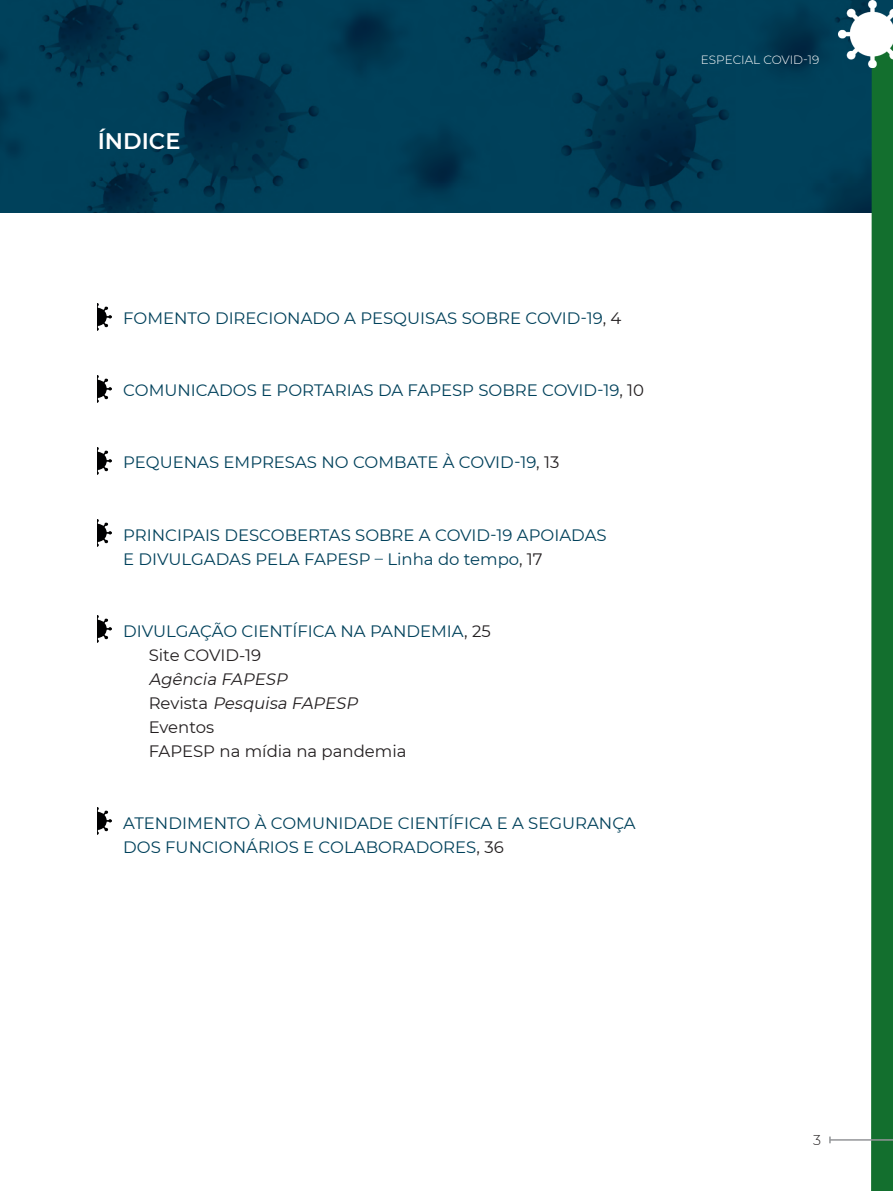
<style>
.page{position:relative;width:893px;height:1191px;background:#fff}
.page>*{position:absolute;margin:0;border:0;box-sizing:border-box;transform-origin:0 0}
.t1{font:600 22.5px "Montserrat";color:#fff}
.t2{font:16.5px/24px "Montserrat";color:#00415b}
.t3{font:16.5px/24px "Montserrat";color:#231f20}
.t4{font:300 14.25px "Montserrat";color:#231f20}
.t5{font:300 12px "Montserrat";color:#fff}
.s1{color:#231f20}
.s2{font-style:italic}
</style>
<div class="page">
<img style="left:0;top:0;width:871px;height:213px">
<svg style="left:871px;top:67px;width:22px;height:1124px;background:#197234"></svg>
<img style="left:839px;top:0;width:54px;height:67px">
<hr style="left:830px;top:1139px;width:63px;height:1px;background:#939598">
<svg style="left:829px;top:1136px;width:2px;height:7px"></svg>
<img style="left:98px;top:303px;width:13px;height:27px">
<img style="left:98px;top:375px;width:13px;height:27px">
<img style="left:98px;top:447px;width:13px;height:27px">
<img style="left:98px;top:519px;width:13px;height:27px">
<img style="left:98px;top:615px;width:13px;height:27px">
<img style="left:98px;top:807px;width:13px;height:27px">
<h1 class="t1" style="left:98px;top:125px;width:84px">ÍNDICE</h1>
<p class="t5" style="left:701px;top:52px;width:120px">ESPECIAL COVID-19</p>
<p class="t2" style="left:123px;top:306px;width:500px">FOMENTO DIRECIONADO A PESQUISAS SOBRE COVID-19<span class="s1">, 4</span></p>
<p class="t2" style="left:123px;top:378px;width:522px">COMUNICADOS E PORTARIAS DA FAPESP SOBRE COVID-19<span class="s1">, 10</span></p>
<p class="t2" style="left:123px;top:450px;width:438px">PEQUENAS EMPRESAS NO COMBATE À COVID-19<span class="s1">, 13</span></p>
<p class="t2" style="left:123px;top:522px;width:485px">PRINCIPAIS DESCOBERTAS SOBRE A COVID-19 APOIADAS<br>E DIVULGADAS PELA FAPESP – Linha do tempo<span class="s1">, 17</span></p>
<p class="t2" style="left:149px;top:618px;width:344px;text-indent:-26px">DIVULGAÇÃO CIENTÍFICA NA PANDEMIA<span class="s1">, 25<br>Site COVID-19</span></p>
<p class="t3" style="left:149px;top:666px;width:259px"><span class="s2">Agência FAPESP<br></span>R ev i st a <span class="s2">Pesquisa FAPESP<br></span>Eventos<br>FAPESP na mídia na pandemia</p>
<p class="t2" style="left:123px;top:810px;width:514px">ATENDIMENTO À COMUNIDADE CIENTÍFICA E A SEGURANÇA<br>DOS FUNCIONÁRIOS E COLABORADORES<span class="s1">, 36</span></p>
<p class="t4" style="left:813px;top:1129px;width:9px">3</p>
</div>
